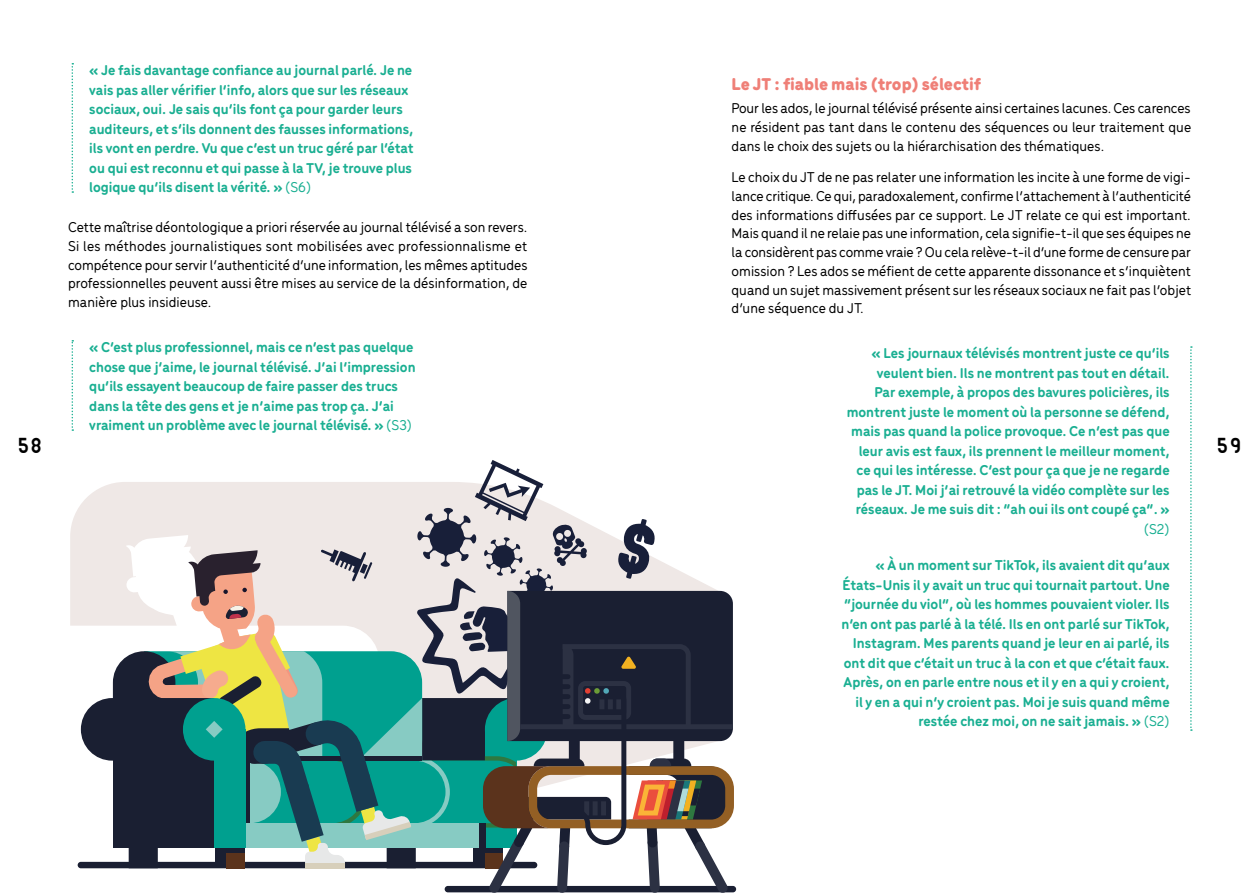
<style>
.page{position:relative;width:1259px;height:893px;background:#fff}
.page>*{position:absolute;margin:0;border:0;box-sizing:border-box;transform-origin:0 0}
.t1{font:27px "G Azole Normal";color:#000}
.t2{font:900 18px "Menco";color:#ef7f77}
.t3{font:700 15px/19.5px "Menco";color:#1aaf92}
.t4{font:500 15px/18.8px "Menco";letter-spacing:.005em;color:#000;text-align:justify}
.t5{font:500 15px "Menco";color:#1aaf92}
.s1{font-weight:500}
</style>
<div class="page">
<svg style="left:72px;top:63px;width:1px;height:130px"></svg>
<svg style="left:72px;top:340px;width:1px;height:91px"></svg>
<svg style="left:1190px;top:346px;width:2px;height:385px"></svg>
<svg style="left:81px;top:460px;width:655px;height:433px"></svg>
<p class="t3" style="left:89px;top:59px;width:326px">« Je fais davantage confiance au journal parlé. Je ne vais pas aller vérifier l’info, alors que sur les réseaux sociaux, oui. Je sais qu’ils font ça pour garder leurs auditeurs, et s’ils donnent des fausses informations, ils vont en perdre. Vu que c’est un truc géré par l’état ou qui est reconnu et qui passe à la TV, je trouve plus logique qu’ils disent la vérité. » <span class="s1">(S6)</span></p>
<p class="t4" style="left:68px;top:217px;width:461px">Cette maîtrise déontologique a priori réservée au journal télévisé a son revers.<br>Si les méthodes journalistiques sont mobilisées avec professionnalisme et compétence pour servir l’authenticité d’une information, les mêmes aptitudes professionnelles peuvent aussi être mises au service de la désinformation, de manière plus insidieuse.</p>
<p class="t3" style="left:89px;top:336px;width:328px">« C’est plus professionnel, mais ce n’est pas quelque chose que j’aime, le journal télévisé. J’ai l’impression qu’ils essayent beaucoup de faire passer des trucs dans la tête des gens et je n’aime pas trop ça. J’ai vraiment un problème avec le journal télévisé. » <span class="s1">(S3)</span></p>
<p class="t2" style="left:731px;top:70px;width:251px">Le JT : fiable mais (trop) sélectif</p>
<p class="t4" style="left:731px;top:98px;width:461px">Pour les ados, le journal télévisé présente ainsi certaines lacunes. Ces carences ne résident pas tant dans le contenu des séquences ou leur traitement que dans le choix des sujets ou la hiérarchisation des thématiques.</p>
<p class="t4" style="left:731px;top:167px;width:461px">Le choix du JT de ne pas relater une information les incite à une forme de vigi&shy;lance critique. Ce qui, paradoxalement, confirme l’attachement à l’authenticité des informations diffusées par ce support. Le JT relate ce qui est important.<br>Mais quand il ne relaie pas une information, cela signifie-t-il que ses équipes ne la considèrent pas comme vraie ? Ou cela relève-t-il d’une forme de censure par omission ? Les ados se méfient de cette apparente dissonance et s’inquiètent quand un sujet massivement présent sur les réseaux sociaux ne fait pas l’objet d’une séquence du JT.</p>
<p class="t3" style="left:846px;top:343px;width:324px;text-align:right">« Les journaux télévisés montrent juste ce qu’ils veulent bien. Ils ne montrent pas tout en détail.<br>Par exemple, à propos des bavures policières, ils montrent juste le moment où la personne se défend, mais pas quand la police provoque. Ce n’est pas que leur avis est faux, ils prennent le meilleur moment, ce qui les intéresse. C’est pour ça que je ne regarde pas le JT. Moi j’ai retrouvé la vidéo complète sur les réseaux. Je me suis dit : “ah oui ils ont coupé ça”. »</p>
<p class="t5" style="left:1144px;top:518px;width:27px">(S2)</p>
<p class="t3" style="left:841px;top:555px;width:330px;text-align:right">« À un moment sur TikTok, ils avaient dit qu’aux États-Unis il y avait un truc qui tournait partout. Une “journée du viol”, où les hommes pouvaient violer. Ils n’en ont pas parlé à la télé. Ils en ont parlé sur TikTok, Instagram. Mes parents quand je leur en ai parlé, ils ont dit que c’était un truc à la con et que c’était faux.<br>Après, on en parle entre nous et il y en a qui y croient, il y en a qui n’y croient pas. Moi je suis quand même restée chez moi, on ne sait jamais. » <span class="s1">(S2)</span></p>
<h1 class="t1" style="left:17px;top:431px;width:27px">58</h1>
<h1 class="t1" style="left:1216px;top:431px;width:27px">59</h1>
</div>
